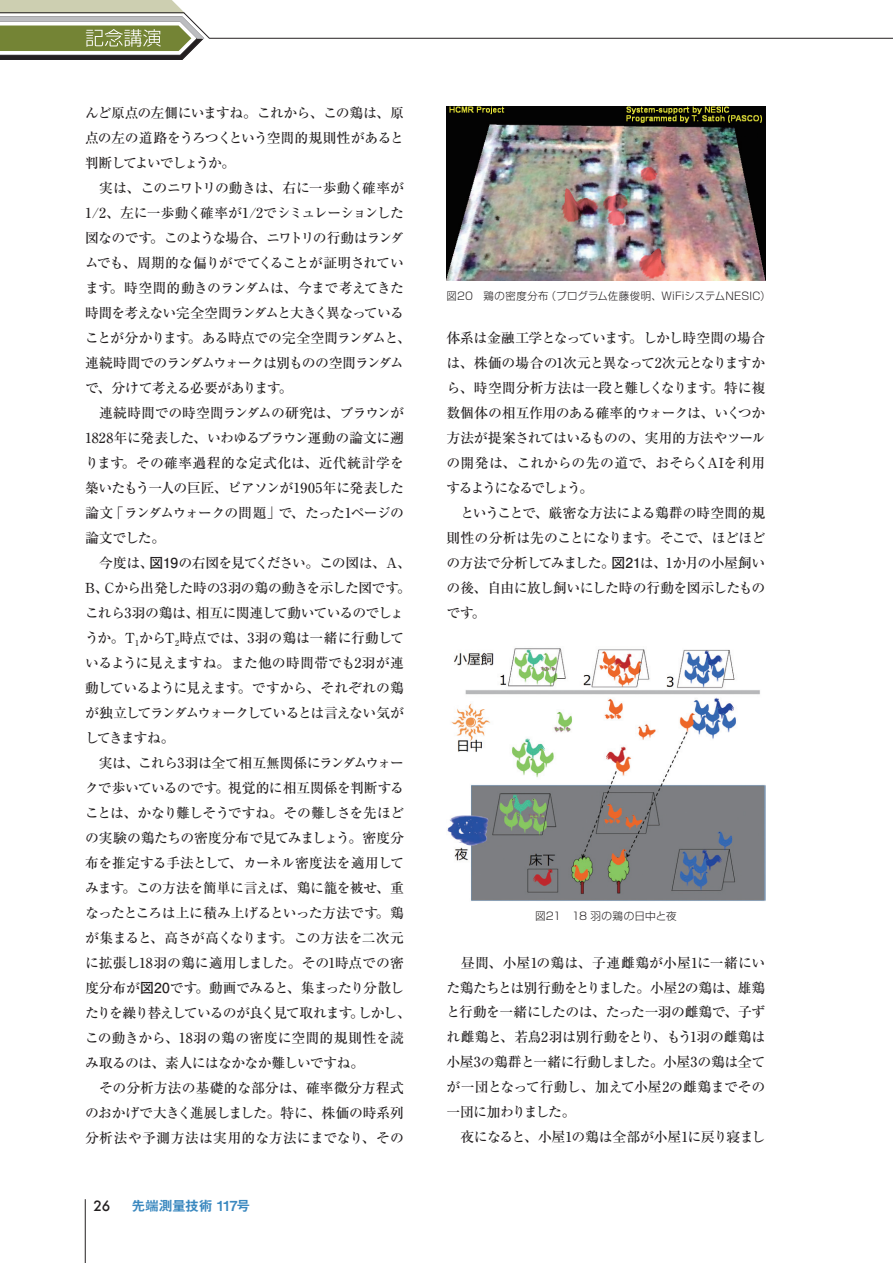
<style>
.page{position:relative;width:893px;height:1263px;background:#fff}
.page>*{position:absolute;margin:0;border:0;box-sizing:border-box;transform-origin:0 0}
.t1{font:500 13.8px/25px "Ryumin Pro";letter-spacing:-.035em;color:#231f20}
.t2{font:13.8px "Midashi Go Pro MB31";letter-spacing:-.04em;color:#3a88bf}
.t3{font:500 13.8px "Futura";color:#231f20}
.t4{font:300 10.65px "Shin Go Pro";letter-spacing:.02em;color:#231f20}
.s1{font-family:"Futo Go B101 Pro";font-weight:700}
</style>
<div class="page">
<hr style="left:85px;top:1199px;width:1px;height:64px;background:#231f20">
<svg style="left:0;top:0;width:893px;height:60px"></svg>
<img style="left:446px;top:106px;width:319px;height:175px">
<img style="left:447px;top:648px;width:318px;height:253px">
<p class="t1" style="left:85px;top:100px;width:327px">んど原点の左側にいますね。これから、この鶏は、原点の左の道路をうろつくという空間的規則性があると判断してよいでしょうか。<br>　実は、このニワトリの動きは、右に一歩動く確率が<br>1/2、左に一歩動く確率が1/2でシミュレーションした図なのです。このような場合、ニワトリの行動はランダムでも、周期的な偏りがでてくることが証明されています。時空間的動きのランダムは、今まで考えてきた時間を考えない完全空間ランダムと大きく異なっていることが分かります。ある時点での完全空間ランダムと、連続時間でのランダムウォークは別ものの空間ランダムで、分けて考える必要があります。<br>　連続時間での時空間ランダムの研究は、ブラウンが<br>1828年に発表した、いわゆるブラウン運動の論文に遡ります。その確率過程的な定式化は、近代統計学を築いたもう一人の巨匠、ピアソンが1905年に発表した論文「ランダムウォークの問題」で、たった1ページの論文でした。<br>　今度は、<span class="s1">図19</span>の右図を見てください。この図は、A、<br>B、Cから出発した時の3羽の鶏の動きを示した図です。これら3羽の鶏は、相互に関連して動いているのでしょうか。T<sub>1</sub>からT<sub>2</sub>時点では、3羽の鶏は一緒に行動しているように見えますね。また他の時間帯でも2羽が連動しているように見えます。ですから、それぞれの鶏が独立してランダムウォークしているとは言えない気がしてきますね。<br>　実は、これら3羽は全て相互無関係にランダムウォークで歩いているのです。視覚的に相互関係を判断することは、かなり難しそうですね。その難しさを先ほどの実験の鶏たちの密度分布で見てみましょう。密度分布を推定する手法として、カーネル密度法を適用してみます。この方法を簡単に言えば、鶏に籠を被せ、重なったところは上に積み上げるといった方法です。鶏が集まると、高さが高くなります。この方法を二次元に拡張し18羽の鶏に適用しました。その1時点での密度分布が<span class="s1">図20</span>です。動画でみると、集まったり分散したりを繰り替えしているのが良く見て取れます。しかし、この動きから、18羽の鶏の密度に空間的規則性を読み取るのは、素人にはなかなか難しいですね。<br>　その分析方法の基礎的な部分は、確率微分方程式のおかげで大きく進展しました。特に、株価の時系列分析法や予測方法は実用的な方法にまでなり、その</p>
<p class="t3" style="left:94px;top:1196px;width:18px">26</p>
<p class="t2" style="left:132px;top:1194px;width:120px">先端測量技術 117号</p>
<p class="t4" style="left:446px;top:287px;width:326px">図20　鶏の密度分布（プログラム佐藤俊明、WiFiシステムNESIC）</p>
<p class="t1" style="left:446px;top:324px;width:320px">体系は金融工学となっています。しかし時空間の場合は、株価の場合の1次元と異なって2次元となりますから、時空間分析方法は一段と難しくなります。特に複数個体の相互作用のある確率的ウォークは、いくつか方法が提案されてはいるものの、実用的方法やツールの開発は、これからの先の道で、おそらくAIを利用するようになるでしょう。<br>　ということで、厳密な方法による鶏群の時空間的規則性の分析は先のことになります。そこで、ほどほどの方法で分析してみました。<span class="s1">図21</span>は、1か月の小屋飼いの後、自由に放し飼いにした時の行動を図示したものです。</p>
<p class="t4" style="left:535px;top:908px;width:143px">図21　18 羽の鶏の日中と夜</p>
<p class="t1" style="left:446px;top:949px;width:320px">　昼間、小屋1の鶏は、子連雌鶏が小屋1に一緒にいた鶏たちとは別行動をとりました。小屋2の鶏は、雄鶏と行動を一緒にしたのは、たった一羽の雌鶏で、子ずれ雌鶏と、若鳥2羽は別行動をとり、もう1羽の雌鶏は小屋3の鶏群と一緒に行動しました。小屋3の鶏は全てが一団となって行動し、加えて小屋2の雌鶏までその一団に加わりました。<br>　夜になると、小屋1の鶏は全部が小屋1に戻り寝まし</p>
</div>
